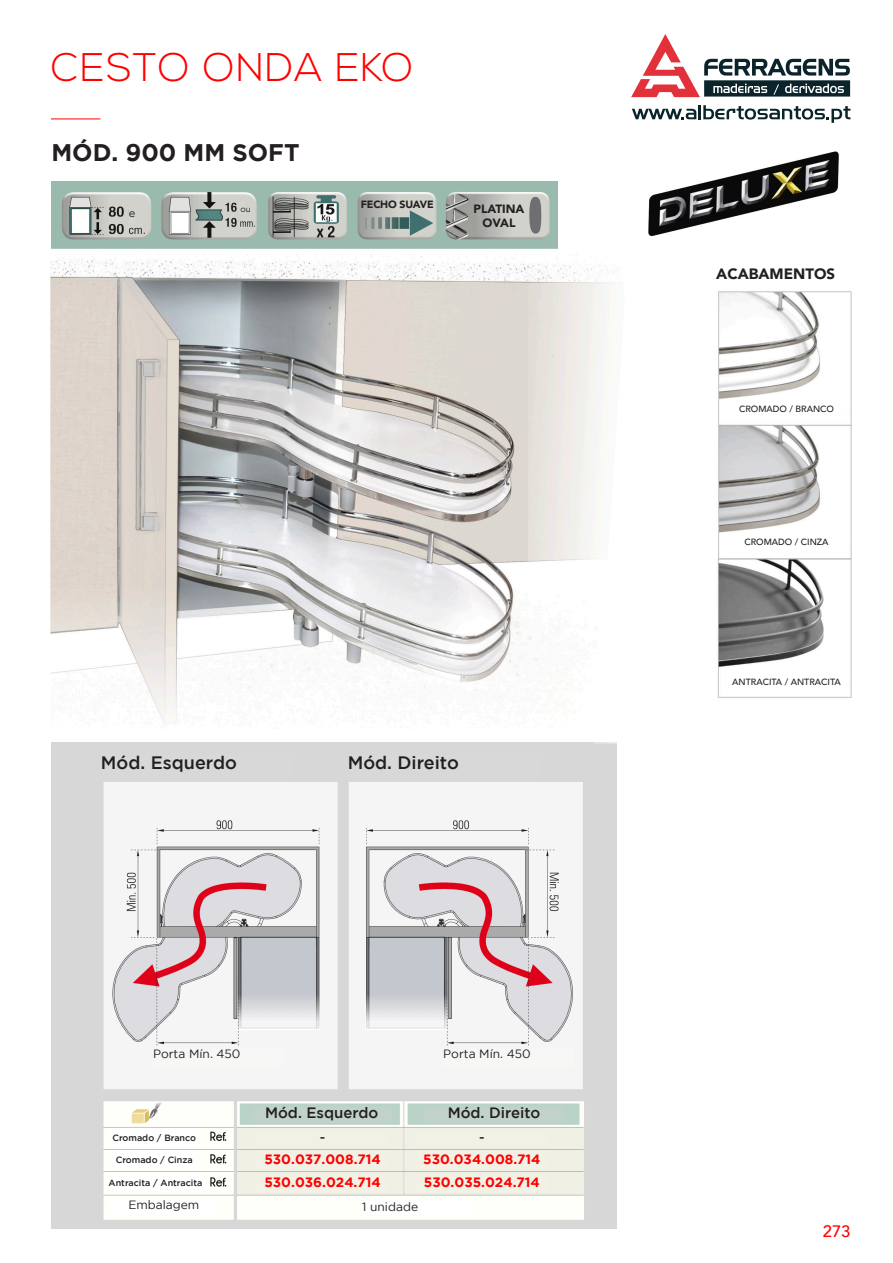
<style>
.page{position:relative;width:893px;height:1263px;background:#fff}
.page>*{position:absolute;margin:0;border:0;box-sizing:border-box;transform-origin:0 0}
.t1{font:300 39.9px "Nexa";letter-spacing:.025em;color:#f00}
.t2{font:700 24px "Gotham";color:#231f20}
.t3{font:500 18px "Gotham";color:#231f20}
.t4{font:500 16.5px "Avenir";color:#f00}
.t5{font:500 15px "Gotham";color:#231f20}
.t6{font:900 15px "Avenir";color:#231f20}
.t7{font:700 13.5px "Gotham";color:#f00}
.t8{font:500 13.5px "Gotham";color:#231f20}
.t9{font:12px "Gotham";color:#231f20}
.t10{font:900 12px "Avenir";color:#231f20}
.t11{font:12px "Avenir";color:#231f20}
.t12{font:900 10.5px "Avenir";letter-spacing:-.02em;color:#231f20}
.t13{font:500 9px "Avenir";color:#231f20}
.t14{font:500 9px "Gotham";color:#231f20}
.t15{font:9px "Avenir";color:#231f20}
</style>
<div class="page">
<svg style="left:632px;top:109px;width:64px;height:10px"></svg>
<hr style="left:698px;top:105px;width:3px;height:14px;background:#0b242b">
<svg style="left:703px;top:105px;width:147px;height:18px"></svg>
<svg style="left:631px;top:34px;width:219px;height:63px"></svg>
<hr style="left:51px;top:119px;width:49px;height:1px;background:#f00">
<img style="left:51px;top:181px;width:506px;height:68px">
<img style="left:51px;top:255px;width:801px;height:469px">
<img style="left:648px;top:151px;width:191px;height:86px">
<div style="left:129px;top:210px;width:6px;height:12px;background:#d6d5d0"></div>
<div style="left:239px;top:202px;width:6px;height:12px;background:#d5d5d0"></div>
<div style="left:716px;top:264px;width:164px;height:24px;background:#fff"></div>
<div style="left:727px;top:403px;width:119px;height:11px;background:#fff"></div>
<div style="left:726px;top:536px;width:121px;height:13px;background:#fff"></div>
<div style="left:726px;top:676px;width:121px;height:12px;background:#fff"></div>
<img style="left:51px;top:742px;width:566px;height:487px">
<div style="left:153px;top:1049px;width:130px;height:17px;background:#f7f7f6"></div>
<div style="left:348px;top:756px;width:191px;height:24px;background:#d7d8d7"></div>
<div style="left:101px;top:756px;width:191px;height:24px;background:#d7d8d7"></div>
<div style="left:252px;top:1107px;width:139px;height:16px;background:#c1d2cb"></div>
<div style="left:110px;top:1200px;width:108px;height:12px;background:#fff"></div>
<div style="left:110px;top:1134px;width:88px;height:12px;background:#fff"></div>
<div style="left:110px;top:1156px;width:88px;height:12px;background:#fff"></div>
<div style="left:106px;top:1179px;width:99px;height:12px;background:#fff"></div>
<div style="left:415px;top:1177px;width:133px;height:15px;background:#f2f1e6"></div>
<div style="left:415px;top:1154px;width:133px;height:14px;background:#f2f1e6"></div>
<div style="left:415px;top:1132px;width:133px;height:15px;background:#f2f1e6"></div>
<div style="left:256px;top:1177px;width:133px;height:15px;background:#f2f1e6"></div>
<div style="left:256px;top:1154px;width:133px;height:14px;background:#f2f1e6"></div>
<div style="left:256px;top:1132px;width:133px;height:15px;background:#f2f1e6"></div>
<div style="left:362px;top:1202px;width:109px;height:12px;background:#fff"></div>
<div style="left:424px;top:1107px;width:139px;height:16px;background:#c1d2cb"></div>
<div style="left:443px;top:1049px;width:130px;height:17px;background:#f7f7f6"></div>
<div style="left:108px;top:1173px;width:91px;height:6px;background:#fff"></div>
<div style="left:107px;top:1150px;width:91px;height:6px;background:#fff"></div>
<div style="left:109px;top:1129px;width:91px;height:5px;background:#fff"></div>
<p class="t1" style="left:51px;top:44px;width:364px">CESTO ONDA EKO</p>
<p class="t2" style="left:51px;top:138px;width:250px">MÓD. 900 MM SOFT</p>
<p class="t11" style="left:129px;top:206px;width:8px">e</p>
<p class="t15" style="left:240px;top:204px;width:12px">ou</p>
<p class="t12" style="left:361px;top:196px;width:74px">FECHO SUAVE</p>
<p class="t10" style="left:474px;top:198px;width:52px">PLATINA</p>
<p class="t10" style="left:482px;top:213px;width:35px">OVAL</p>
<p class="t3" style="left:101px;top:752px;width:137px">Mód. Esquerdo</p>
<p class="t3" style="left:348px;top:752px;width:113px">Mód. Direito</p>
<p class="t9" style="left:153px;top:1047px;width:89px">Porta Mín. 450</p>
<p class="t5" style="left:265px;top:1104px;width:115px">Mód. Esquerdo</p>
<p class="t9" style="left:443px;top:1047px;width:89px">Porta Mín. 450</p>
<p class="t5" style="left:448px;top:1104px;width:94px">Mód. Direito</p>
<p class="t14" style="left:112px;top:1132px;width:85px">Cromado / Branco</p>
<p class="t14" style="left:116px;top:1154px;width:79px">Cromado / Cinza</p>
<p class="t14" style="left:109px;top:1177px;width:95px">Antracita / Antracita</p>
<p class="t7" style="left:424px;top:1174px;width:117px">530.035.024.714</p>
<p class="t8" style="left:320px;top:1130px;width:7px">-</p>
<p class="t8" style="left:479px;top:1130px;width:7px">-</p>
<p class="t7" style="left:264px;top:1151px;width:118px">530.037.008.714</p>
<p class="t7" style="left:423px;top:1151px;width:119px">530.034.008.714</p>
<p class="t7" style="left:264px;top:1174px;width:118px">530.036.024.714</p>
<p class="t9" style="left:128px;top:1198px;width:72px">Embalagem</p>
<p class="t9" style="left:362px;top:1200px;width:57px">1 unidade</p>
<p class="t6" style="left:716px;top:261px;width:120px">ACABAMENTOS</p>
<p class="t13" style="left:739px;top:401px;width:96px">CROMADO / BRANCO</p>
<p class="t13" style="left:744px;top:534px;width:86px">CROMADO / CINZA</p>
<p class="t13" style="left:732px;top:674px;width:110px">ANTRACITA / ANTRACITA</p>
<p class="t4" style="left:823px;top:1217px;width:29px">273</p>
</div>
